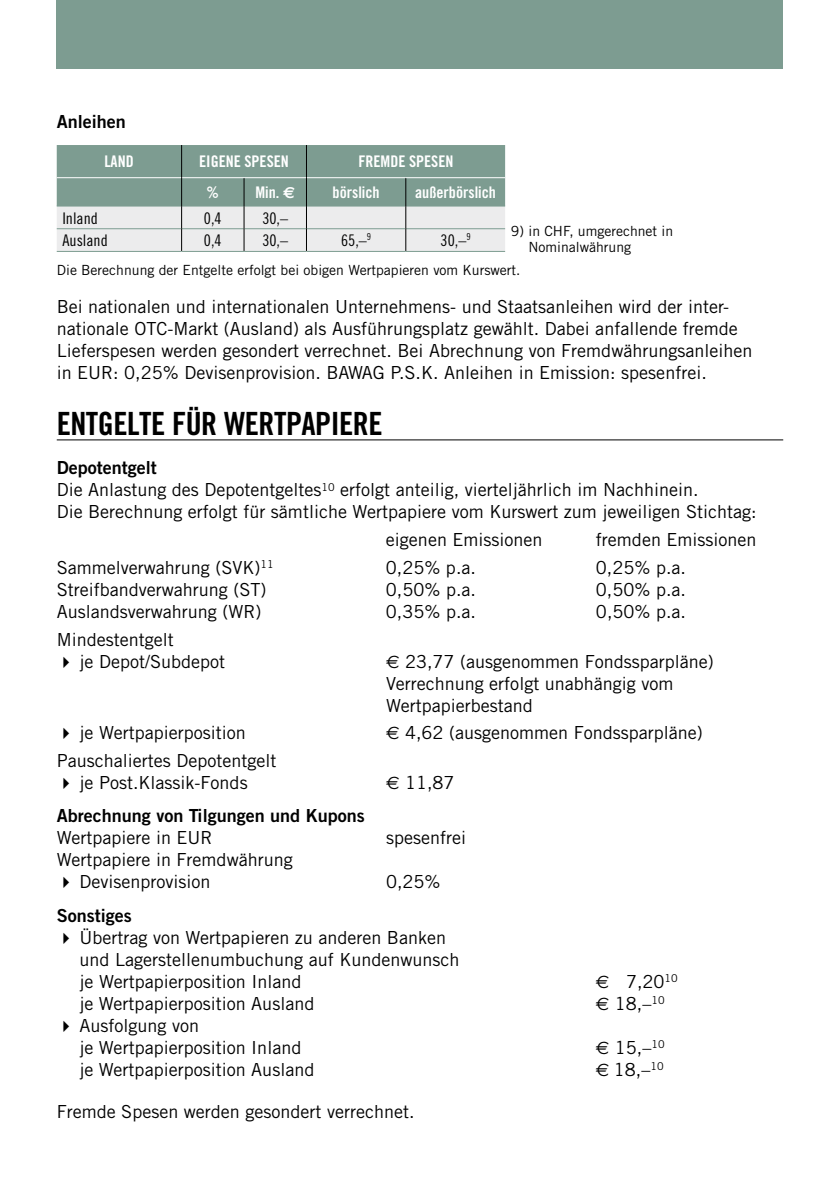
<style>
.page{position:relative;width:840px;height:1191px;background:#fff}
.page>*{position:absolute;margin:0;border:0;box-sizing:border-box;transform-origin:0 0}
.t1{font:32px "Trade Gothic LT Bold Cond Twenty";letter-spacing:-.015em;color:#000}
.t2{font:18px/22px "Trade Gothic LT";color:#000}
.t3{font:18px "Trade Gothic LT Bold Two";color:#000}
.t4{font:16px "Trade Gothic LT Bold Cond Twenty";color:#fff}
.t5{font:16px "Trade Gothic LT Cond Eighteen";color:#000}
.t6{font:14px/16px "Trade Gothic LT";color:#000}
.s1{font-family:"Euro Sans";font-weight:700}
.s2{font-family:"Euro Sans"}
</style>
<div class="page">
<div style="left:57px;top:0;width:725px;height:68px;background:#7d9c91"></div>
<hr style="left:57px;top:439px;width:725px;height:1px;background:#000">
<hr style="left:57px;top:251px;width:124px;height:1px;background:#7d9c91">
<hr style="left:181px;top:251px;width:63px;height:1px;background:#7d9c91">
<hr style="left:244px;top:251px;width:62px;height:1px;background:#7d9c91">
<hr style="left:306px;top:251px;width:99px;height:1px;background:#7d9c91">
<hr style="left:405px;top:251px;width:100px;height:1px;background:#7d9c91">
<svg style="left:57px;top:145px;width:448px;height:106px;background:#aabcb6"></svg>
<p class="t3" style="left:57px;top:110px;width:71px">Anleihen</p>
<p class="t4" style="left:104px;top:152px;width:31px">LAND</p>
<p class="t4" style="left:199px;top:152px;width:91px">EIGENE SPESEN</p>
<p class="t4" style="left:358px;top:152px;width:97px">FREMDE SPESEN</p>
<p class="t4" style="left:206px;top:182px;width:14px">%</p>
<p class="t4" style="left:255px;top:182px;width:41px">Min. <span class="s1">€</span></p>
<p class="t4" style="left:332px;top:182px;width:49px">börslich</p>
<p class="t4" style="left:415px;top:182px;width:82px">außerbörslich</p>
<p class="t5" style="left:62px;top:208px;width:37px">Inland</p>
<p class="t5" style="left:204px;top:208px;width:19px">0,4</p>
<p class="t5" style="left:262px;top:208px;width:27px">30,–</p>
<p class="t5" style="left:62px;top:231px;width:47px">Ausland</p>
<p class="t5" style="left:204px;top:231px;width:19px">0,4</p>
<p class="t5" style="left:262px;top:231px;width:27px">30,–</p>
<p class="t5" style="left:341px;top:231px;width:31px">65,–<sup>9</sup></p>
<p class="t5" style="left:440px;top:231px;width:32px">30,–<sup>9</sup></p>
<p class="t6" style="left:528px;top:223px;width:146px;text-indent:-17px">9) in CHF, umgerechnet in<br>Nominalwährung</p>
<p class="t6" style="left:57px;top:261px;width:465px">Die Berechnung der Entgelte erfolgt bei obigen Wertpapieren vom Kurswert.</p>
<p class="t2" style="left:57px;top:296px;width:697px">Bei nationalen und internationalen Unternehmens- und Staatsanleihen wird der inter&shy;nationale OTC-Markt (Ausland) als Ausführungsplatz gewählt. Dabei anfallende fremde Lieferspesen werden gesondert verrechnet. Bei Abrechnung von Fremdwährungsanleihen in EUR: 0,25% Devisenprovision. BAWAG P.S.K. Anleihen in Emission: spesenfrei.</p>
<h1 class="t1" style="left:57px;top:404px;width:327px">ENTGELTE FÜR WERTPAPIERE</h1>
<p class="t3" style="left:57px;top:457px;width:102px">Depotentgelt</p>
<p class="t2" style="left:57px;top:479px;width:701px">Die Anlastung des Depotentgeltes<sup>10</sup> erfolgt anteilig, vierteljährlich im Nachhinein.<br>Die Berechnung erfolgt für sämtliche Wertpapiere vom Kurswert zum jeweiligen Stichtag:</p>
<p class="t2" style="left:386px;top:528px;width:158px">eigenen Emissionen</p>
<p class="t2" style="left:595px;top:528px;width:162px">fremden Emissionen</p>
<p class="t2" style="left:57px;top:556px;width:218px">Sammelverwahrung (SVK)<sup>11</sup></p>
<p class="t2" style="left:386px;top:556px;width:91px">0,25% p.a.</p>
<p class="t2" style="left:595px;top:556px;width:91px">0,25% p.a.</p>
<p class="t2" style="left:57px;top:578px;width:211px">Streifbandverwahrung (ST)</p>
<p class="t2" style="left:386px;top:578px;width:91px">0,50% p.a.</p>
<p class="t2" style="left:595px;top:578px;width:91px">0,50% p.a.</p>
<p class="t2" style="left:57px;top:600px;width:206px">Auslandsverwahrung (WR)</p>
<p class="t2" style="left:386px;top:600px;width:91px">0,35% p.a.</p>
<p class="t2" style="left:595px;top:600px;width:91px">0,50% p.a.</p>
<p class="t2" style="left:79px;top:628px;width:147px;text-indent:-23px">Mindestentgelt<br>je Depot/Subdepot</p>
<p class="t2" style="left:386px;top:650px;width:329px"><span class="s2">€</span> 23,77 (ausgenommen Fondssparpläne)<br>Verrechnung erfolgt unabhängig vom<br>Wertpapierbestand</p>
<p class="t2" style="left:79px;top:721px;width:168px">je Wertpapierposition</p>
<p class="t2" style="left:386px;top:721px;width:318px"><span class="s2">€</span> 4,62 (ausgenommen Fondssparpläne)</p>
<p class="t2" style="left:57px;top:749px;width:221px;text-align:center">Pauschaliertes Depotentgelt je Post.Klassik-Fonds</p>
<p class="t2" style="left:386px;top:771px;width:70px"><span class="s2">€</span> 11,87</p>
<p class="t3" style="left:57px;top:804px;width:309px">Abrechnung von Tilgungen und Kupons</p>
<p class="t2" style="left:57px;top:826px;width:157px">Wertpapiere in EUR</p>
<p class="t2" style="left:386px;top:826px;width:81px">spesenfrei</p>
<p class="t2" style="left:79px;top:848px;width:215px;text-indent:-23px">Wertpapiere in Fremdwährung<br>Devisenprovision</p>
<p class="t2" style="left:386px;top:870px;width:56px">0,25%</p>
<p class="t3" style="left:57px;top:904px;width:76px">Sonstiges</p>
<p class="t2" style="left:79px;top:926px;width:381px">Übertrag von Wertpapieren zu anderen Banken und Lagerstellenumbuchung auf Kundenwunsch je Wertpapierposition Inland</p>
<p class="t2" style="left:595px;top:970px;width:83px"><span class="s2">€</span> 7,20<sup>10</sup></p>
<p class="t2" style="left:79px;top:992px;width:236px">je Wertpapierposition Ausland</p>
<p class="t2" style="left:595px;top:992px;width:70px"><span class="s2">€</span> 18,–<sup>10</sup></p>
<p class="t2" style="left:79px;top:1014px;width:223px">Ausfolgung von<br>je Wertpapierposition Inland</p>
<p class="t2" style="left:595px;top:1036px;width:70px"><span class="s2">€</span> 15,–<sup>10</sup></p>
<p class="t2" style="left:79px;top:1058px;width:236px">je Wertpapierposition Ausland</p>
<p class="t2" style="left:595px;top:1058px;width:69px"><span class="s2">€</span> 18,–<sup>10</sup></p>
<p class="t2" style="left:57px;top:1100px;width:359px">Fremde Spesen werden gesondert verrechnet.</p>
</div>
